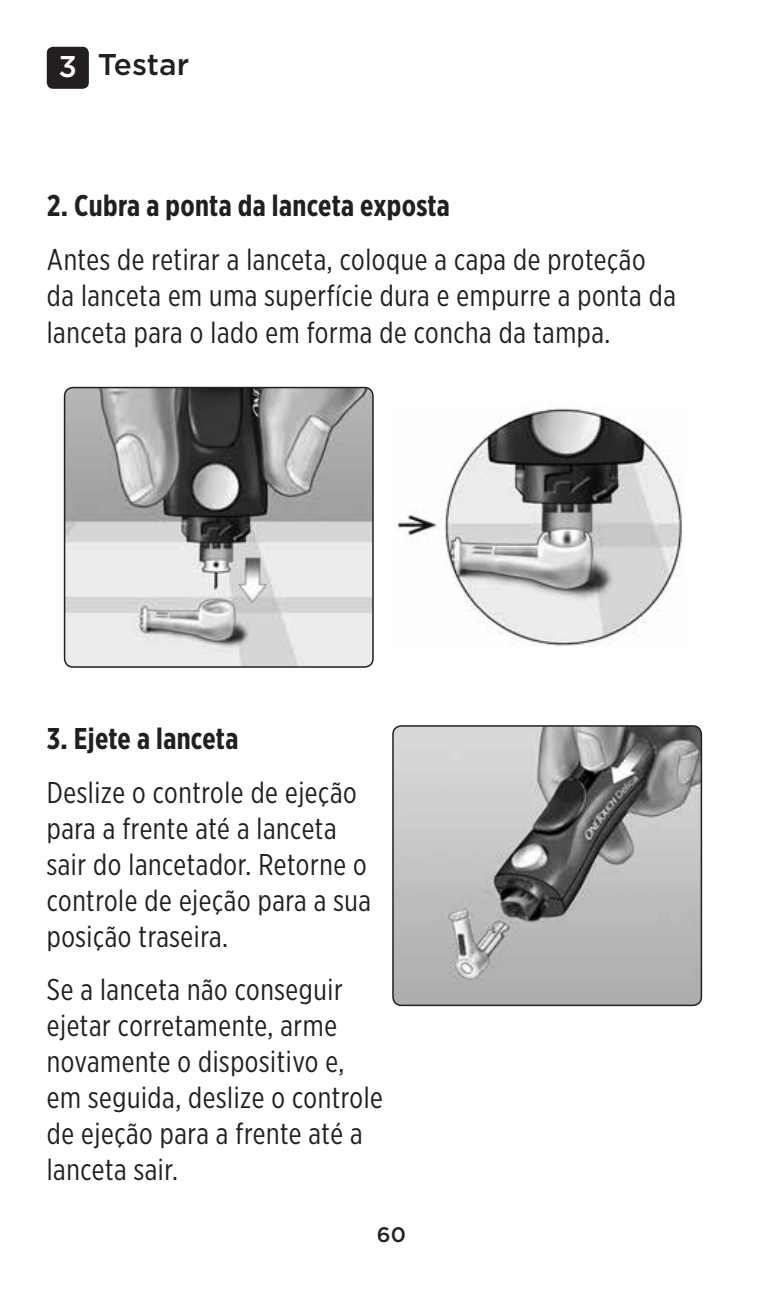
<style>
.page{position:relative;width:783px;height:1293px;background:#fff}
.page>*{position:absolute;margin:0;border:0;box-sizing:border-box;transform-origin:0 0}
.t1{font:30px/36px "Gotham X Narrow";letter-spacing:.02em;color:#231f20}
.t2{font:700 30px "Gotham X Narrow";letter-spacing:.01em;color:#231f20}
.t3{font:500 30px "Gotham";color:#231f20}
.t4{font:500 21px "Gotham";color:#231f20}
.s1{color:#fff}
</style>
<div class="page">
<div style="left:47px;top:47px;width:42px;height:42px;background:#231f20;border-radius:6px"></div>
<img style="left:393px;top:726px;width:308px;height:279px">
<div style="left:392px;top:725px;width:310px;height:281px;border:2px solid #231f20;border-radius:9px"></div>
<img style="left:65px;top:387px;width:308px;height:280px">
<div style="left:64px;top:387px;width:309px;height:281px;border:2px solid #231f20;border-radius:9px"></div>
<img style="left:394px;top:407px;width:289px;height:239px">
<p class="t3" style="left:59px;top:45px;width:132px"><span class="s1">3</span> Testar</p>
<p class="t2" style="left:47px;top:187px;width:404px">2. Cubra a ponta da lanceta exposta</p>
<p class="t1" style="left:47px;top:241px;width:630px">Antes de retirar a lanceta, coloque a capa de proteção da lanceta em uma superfície dura e empurre a ponta da lanceta para o lado em forma de concha da tampa.</p>
<p class="t2" style="left:47px;top:720px;width:193px">3. Ejete a lanceta</p>
<p class="t1" style="left:47px;top:774px;width:325px">Deslize o controle de ejeção para a frente até a lanceta sair do lancetador. Retorne o controle de ejeção para a sua posição traseira.</p>
<p class="t1" style="left:47px;top:971px;width:337px">Se a lanceta não conseguir ejetar corretamente, arme novamente o dispositivo e, em seguida, deslize o controle de ejeção para a frente até a lanceta sair.</p>
<p class="t4" style="left:377px;top:1220px;width:30px">60</p>
</div>
